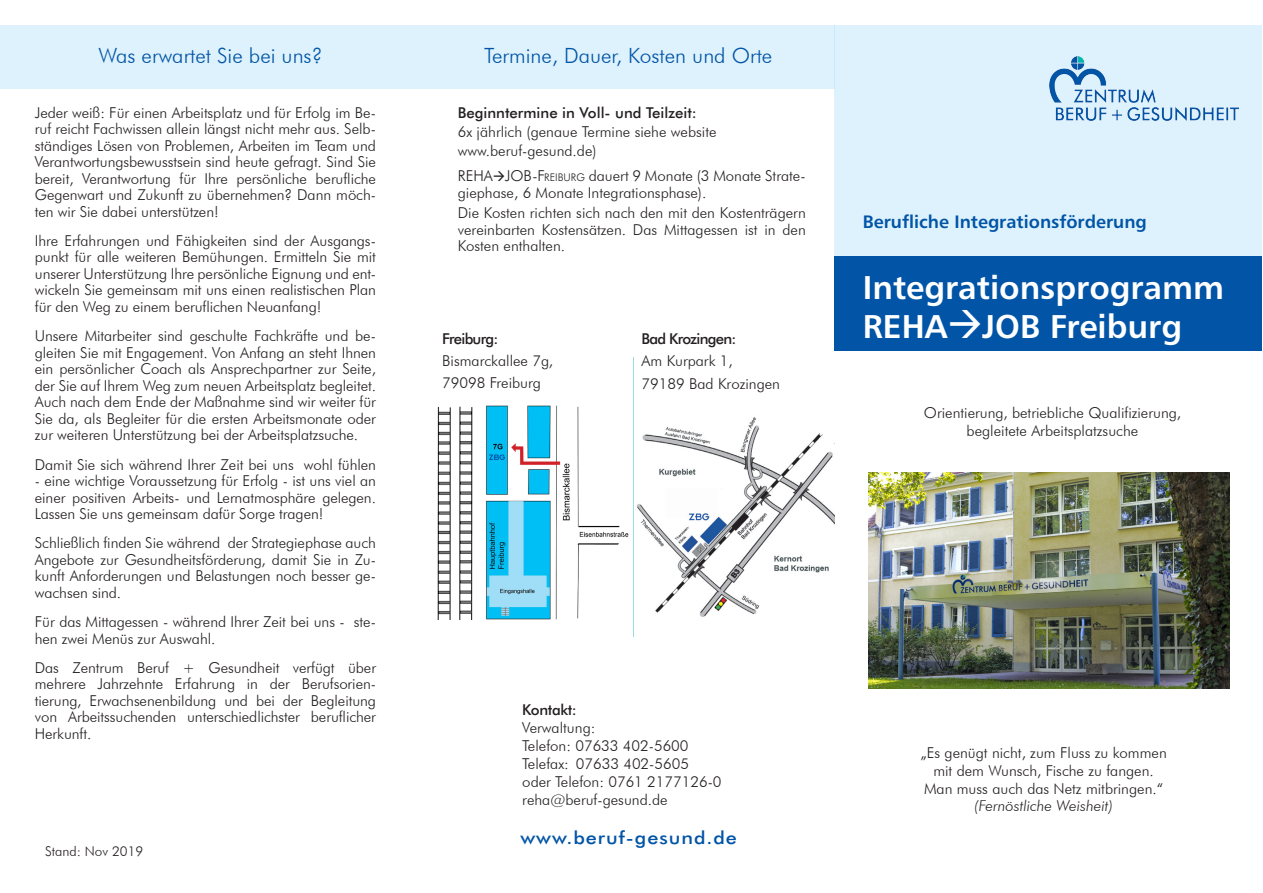
<style>
.page{position:relative;width:1263px;height:893px;background:#fff}
.page>*{position:absolute;margin:0;border:0;box-sizing:border-box;transform-origin:0 0}
.t1{font:33px "Humanist 777 BT Bold B";color:#fff}
.t2{font:300 21px "Futura BT";color:#0154a6}
.t3{font:18px "Humanist 777 BT Bold B";color:#0154a6}
.t4{font:500 18px "Futura BT";letter-spacing:.05em;color:#0154a6;scale:1.1 1}
.t5{font:300 15px/16.5px "Futura BT";color:#231f20;text-align:justify}
.t6{font:500 15px "Futura BT";color:#231f20}
.t7{font:italic 300 15px "Futura BT";color:#231f20}
.t8{font:500 15px "Futura BT";letter-spacing:-.05em;color:#231f20}
.t9{font:500 15px "Futura BT";letter-spacing:-.025em;color:#231f20}
.t10{font:300 13.5px "Futura BT";color:#231f20}
.s1{font-size:10.5px}
</style>
<div class="page">
<div style="left:0;top:26px;width:421px;height:63px;background:#ddf2fc"></div>
<div style="left:834px;top:256px;width:428px;height:95px;background:#0154a6"></div>
<div style="left:834px;top:26px;width:428px;height:230px;background:#ddf2fc"></div>
<div style="left:421px;top:26px;width:413px;height:63px;background:#ddf2fc"></div>
<img style="left:437px;top:405px;width:191px;height:214px">
<img style="left:1049px;top:56px;width:190px;height:64px">
<img style="left:637px;top:417px;width:197px;height:200px">
<img style="left:869px;top:472px;width:361px;height:216px">
<p class="t2" style="left:98px;top:43px;width:225px">Was erwartet Sie bei uns?</p>
<p class="t5" style="left:35px;top:104px;width:343px">Jeder weiß: Für einen Arbeitsplatz und für Erfolg im Be&shy;ruf reicht Fachwissen allein längst nicht mehr aus. Selb&shy;ständiges Lösen von Problemen, Arbeiten im Team und Verantwortungsbewusstsein sind heute gefragt. Sind Sie bereit, Verantwortung für Ihre persönliche berufliche Gegenwart und Zukunft zu übernehmen? Dann möch&shy;ten wir Sie dabei unterstützen!</p>
<p class="t5" style="left:35px;top:232px;width:343px">Ihre Erfahrungen und Fähigkeiten sind der Ausgangs&shy;punkt für alle weiteren Bemühungen. Ermitteln Sie mit unserer Unterstützung Ihre persönliche Eignung und ent&shy;wickeln Sie gemeinsam mit uns einen realistischen Plan für den Weg zu einem beruflichen Neuanfang!</p>
<p class="t5" style="left:35px;top:328px;width:343px">Unsere Mitarbeiter sind geschulte Fachkräfte und be&shy;gleiten Sie mit Engagement. Von Anfang an steht Ihnen ein persönlicher Coach als Ansprechpartner zur Seite, der Sie auf Ihrem Weg zum neuen Arbeitsplatz begleitet.<br>Auch nach dem Ende der Maßnahme sind wir weiter für Sie da, als Begleiter für die ersten Arbeitsmonate oder zur weiteren Unterstützung bei der Arbeitsplatzsuche.</p>
<p class="t5" style="left:35px;top:456px;width:343px">Damit Sie sich während Ihrer Zeit bei uns wohl fühlen</p>
<p class="t5" style="left:35px;top:472px;width:343px">- eine wichtige Voraussetzung für Erfolg - ist uns viel an einer positiven Arbeits- und Lernatmosphäre gelegen.<br>Lassen Sie uns gemeinsam dafür Sorge tragen!</p>
<p class="t5" style="left:35px;top:535px;width:343px">Schließlich finden Sie während der Strategiephase auch Angebote zur Gesundheitsförderung, damit Sie in Zu&shy;kunft Anforderungen und Belastungen noch besser ge&shy;wachsen sind.</p>
<p class="t5" style="left:35px;top:613px;width:343px">Für das Mittagessen - während Ihrer Zeit bei uns - ste&shy;hen zwei Menüs zur Auswahl.</p>
<p class="t5" style="left:35px;top:659px;width:343px">Das Zentrum Beruf + Gesundheit verfügt über mehrere Jahrzehnte Erfahrung in der Berufsorien&shy;tierung, Erwachsenenbildung und bei der Begleitung von Arbeitssuchenden unterschiedlichster beruflicher Herkunft.</p>
<p class="t10" style="left:45px;top:843px;width:100px">Stand: Nov 2019</p>
<p class="t2" style="left:484px;top:43px;width:290px">Termine, Dauer, Kosten und Orte</p>
<p class="t6" style="left:458px;top:103px;width:241px">Beginntermine in Voll- und Teilzeit:</p>
<p class="t5" style="left:458px;top:123px;width:260px">6x jährlich (genaue Termine siehe website</p>
<p class="t5" style="left:458px;top:143px;width:140px">www.beruf-gesund.de)</p>
<p class="t5" style="left:458px;top:168px;width:350px">REHA→JOB-F<span class="s1">REIBURG</span> dauert 9 Monate (3 Monate Strate&shy;giephase, 6 Monate Integrationsphase).</p>
<p class="t5" style="left:458px;top:205px;width:350px">Die Kosten richten sich nach den mit den Kostenträgern vereinbarten Kostensätzen. Das Mittagessen ist in den Kosten enthalten.</p>
<p class="t8" style="left:442px;top:329px;width:58px">Freiburg:</p>
<p class="t5" style="left:442px;top:352px;width:112px">Bismarckallee 7g,</p>
<p class="t5" style="left:442px;top:374px;width:100px">79098 Freiburg</p>
<p class="t8" style="left:642px;top:330px;width:96px">Bad Krozingen:</p>
<p class="t5" style="left:642px;top:353px;width:93px">Am Kurpark 1,</p>
<p class="t5" style="left:642px;top:375px;width:140px">79189 Bad Krozingen</p>
<p class="t3" style="left:863px;top:210px;width:286px">Berufliche Integrationsförderung</p>
<p class="t1" style="left:863px;top:266px;width:363px">Integrationsprogramm</p>
<p class="t1" style="left:863px;top:305px;width:321px">REHA→JOB Freiburg</p>
<p class="t5" style="left:924px;top:403px;width:259px;line-height:18px;text-align:center">Orientierung, betriebliche Qualifizierung, begleitete Arbeitsplatzsuche</p>
<p class="t9" style="left:522px;top:700px;width:56px">Kontakt:</p>
<p class="t5" style="left:522px;top:719px;width:75px">Verwaltung:</p>
<p class="t5" style="left:522px;top:737px;width:168px">Telefon: 07633 402-5600</p>
<p class="t5" style="left:522px;top:755px;width:168px">Telefax: 07633 402-5605</p>
<p class="t5" style="left:522px;top:773px;width:201px">oder Telefon: 0761 2177126-0</p>
<p class="t5" style="left:522px;top:791px;width:147px">reha@beruf-gesund.de</p>
<p class="t4" style="left:520px;top:826px;width:198px">www.beruf-gesund.de</p>
<p class="t5" style="left:920px;top:744px;width:248px">„Es genügt nicht, zum Fluss zu kommen</p>
<p class="t5" style="left:933px;top:762px;width:222px">mit dem Wunsch, Fische zu fangen.</p>
<p class="t5" style="left:924px;top:780px;width:241px">Man muss auch das Netz mitbringen.“</p>
<p class="t7" style="left:974px;top:796px;width:141px">(Fernöstliche Weisheit)</p>
</div>
